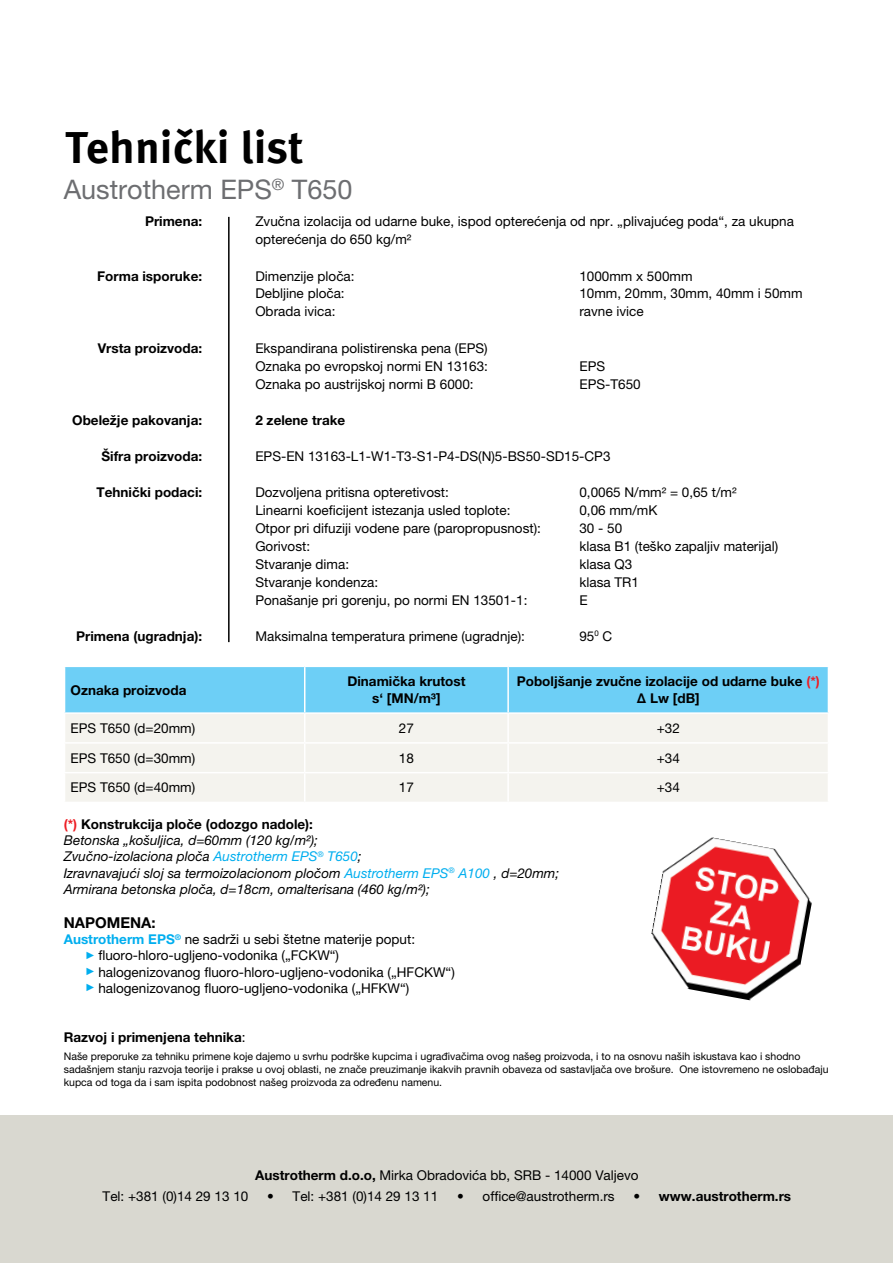
<style>
.page{position:relative;width:893px;height:1263px;background:#fff}
.page>*{position:absolute;margin:0;border:0;box-sizing:border-box;transform-origin:0 0}
.t1{font:700 45px "Meta Pro";letter-spacing:-.005em;color:#000}
.t2{font:27px "Helvetica Neue LT Pro";color:#6d6e71}
.t3{font:700 15px "Helvetica Neue LT Pro";color:#000}
.t4{font:13.5px/16.2px "Helvetica Neue LT Pro";color:#000}
.t5{font:700 13.5px/16.2px "Helvetica Neue LT Pro";color:#000;text-align:center}
.t6{font:italic 13.5px/16.2px "Helvetica Neue LT Pro";color:#000}
.t7{font:10.5px/12.6px "Helvetica Neue LT Pro";color:#000}
.s1{color:#ed1d24}
.s2{font-weight:700;font-style:normal;color:#ed1d24}
.s3{font-weight:700;font-style:normal}
.s4{color:#00aeef}
.s5{font-weight:700;color:#00aeef}
.s6{font-family:"Arial";font-size:10.5px;color:#00aeef}
.s7{font-weight:400}
.s8{font-weight:700}
</style>
<div class="page">
<hr style="left:228px;top:217px;width:2px;height:425px;background:#000">
<svg style="left:64px;top:666px;width:765px;height:136px;background:#c7e7f1"></svg>
<div style="left:0;top:1116px;width:893px;height:147px;background:#d9d8d0"></div>
<img style="left:651px;top:837px;width:161px;height:164px">
<h1 class="t1" style="left:65px;top:112px;width:240px">Tehnički list</h1>
<h2 class="t2" style="left:64px;top:174px;width:290px">Austrotherm EPS<sup>®</sup> T650</h2>
<p class="t5" style="left:145px;top:213px;width:59px">Primena:</p>
<p class="t5" style="left:97px;top:267px;width:106px">Forma isporuke:</p>
<p class="t5" style="left:98px;top:339px;width:106px">Vrsta proizvoda:</p>
<p class="t5" style="left:72px;top:411px;width:132px">Obeležje pakovanja:</p>
<p class="t5" style="left:101px;top:447px;width:102px">Šifra proizvoda:</p>
<p class="t5" style="left:97px;top:483px;width:107px">Tehnički podaci:</p>
<p class="t5" style="left:76px;top:627px;width:127px">Primena (ugradnja):</p>
<p class="t4" style="left:255px;top:212px;width:540px;line-height:18px">Zvučna izolacija od udarne buke, ispod opterećenja od npr. „plivajućeg poda“, za ukupna opterećenja do 650 kg/m²</p>
<p class="t4" style="left:255px;top:267px;width:101px">Dimenzije ploča:</p>
<p class="t4" style="left:579px;top:267px;width:115px">1000mm x 500mm</p>
<p class="t4" style="left:255px;top:285px;width:91px">Debljine ploča:</p>
<p class="t4" style="left:579px;top:285px;width:225px">10mm, 20mm, 30mm, 40mm i 50mm</p>
<p class="t4" style="left:255px;top:303px;width:82px">Obrada ivica:</p>
<p class="t4" style="left:579px;top:303px;width:66px">ravne ivice</p>
<p class="t4" style="left:255px;top:338px;width:234px;line-height:18px">Ekspandirana polistirenska pena (EPS)<br>Oznaka po evropskoj normi EN 13163:</p>
<p class="t4" style="left:579px;top:357px;width:27px">EPS</p>
<p class="t4" style="left:255px;top:375px;width:220px">Oznaka po austrijskoj normi B 6000:</p>
<p class="t4" style="left:579px;top:375px;width:63px">EPS-T650</p>
<p class="t5" style="left:255px;top:411px;width:92px">2 zelene trake</p>
<p class="t4" style="left:255px;top:447px;width:357px">EPS-EN 13163-L1-W1-T3-S1-P4-DS(N)5-BS50-SD15-CP3</p>
<p class="t4" style="left:255px;top:483px;width:195px">Dozvoljena pritisna opteretivost:</p>
<p class="t4" style="left:579px;top:483px;width:159px">0,0065 N/mm² = 0,65 t/m²</p>
<p class="t4" style="left:255px;top:501px;width:257px">Linearni koeficijent istezanja usled toplote:</p>
<p class="t4" style="left:579px;top:501px;width:80px">0,06 mm/mK</p>
<p class="t4" style="left:255px;top:519px;width:287px">Otpor pri difuziji vodene pare (paropropusnost):</p>
<p class="t4" style="left:579px;top:519px;width:44px">30 - 50</p>
<p class="t4" style="left:255px;top:537px;width:56px">Gorivost:</p>
<p class="t4" style="left:579px;top:537px;width:200px">klasa B1 (teško zapaljiv materijal)</p>
<p class="t4" style="left:255px;top:555px;width:95px">Stvaranje dima:</p>
<p class="t4" style="left:579px;top:555px;width:54px">klasa Q3</p>
<p class="t4" style="left:255px;top:573px;width:124px">Stvaranje kondenza:</p>
<p class="t4" style="left:579px;top:573px;width:61px">klasa TR1</p>
<p class="t4" style="left:255px;top:591px;width:274px">Ponašanje pri gorenju, po normi EN 13501-1:</p>
<p class="t4" style="left:579px;top:591px;width:10px">E</p>
<p class="t4" style="left:255px;top:627px;width:271px">Maksimalna temperatura primene (ugradnje):</p>
<p class="t4" style="left:579px;top:627px;width:34px">95<sup>0</sup> C</p>
<p class="t5" style="left:71px;top:681px;width:118px">Oznaka proizvoda</p>
<p class="t5" style="left:347px;top:673px;width:119px">Dinamička krutost s‘ [MN/m³]</p>
<p class="t5" style="left:517px;top:673px;width:304px">Poboljšanje zvučne izolacije od udarne buke <span class="s1">(*) </span>∆ Lw [dB]</p>
<p class="t4" style="left:71px;top:720px;width:126px">EPS T650 (d=20mm)</p>
<p class="t4" style="left:399px;top:720px;width:17px">27</p>
<p class="t4" style="left:657px;top:720px;width:25px">+32</p>
<p class="t4" style="left:71px;top:749px;width:126px">EPS T650 (d=30mm)</p>
<p class="t4" style="left:399px;top:749px;width:17px">18</p>
<p class="t4" style="left:657px;top:749px;width:25px">+34</p>
<p class="t4" style="left:71px;top:779px;width:126px">EPS T650 (d=40mm)</p>
<p class="t4" style="left:399px;top:779px;width:17px">17</p>
<p class="t4" style="left:657px;top:779px;width:25px">+34</p>
<p class="t6" style="left:64px;top:816px;width:497px"><span class="s2">(*)</span> <span class="s3">Konstrukcija ploče (odozgo nadole):<br></span>Betonska „košuljica, d=60mm (120 kg/m²);<br>Zvučno-izolaciona ploča <span class="s4">Austrotherm EPS</span><sup>®</sup> <span class="s4">T650</span>;<br>Izravnavajući sloj sa termoizolacionom pločom <span class="s4">Austrotherm EPS</span><sup>®</sup> <span class="s4">A100</span> , d=20mm; Armirana betonska ploča, d=18cm, omalterisana (460 kg/m²);</p>
<p class="t3" style="left:64px;top:913px;width:93px">NAPOMENA:</p>
<p class="t4" style="left:85px;top:931px;width:371px;text-indent:-21px"><span class="s5">Austrotherm EPS</span><sup>®</sup> ne sadrži u sebi štetne materije poput:<br><span class="s6">►</span> fluoro-hloro-ugljeno-vodonika („FCKW“)<br><span class="s6">►</span> halogenizovanog fluoro-hloro-ugljeno-vodonika („HFCKW“) <span class="s6">►</span> halogenizovanog fluoro-ugljeno-vodonika („HFKW“)</p>
<p class="t5" style="left:64px;top:1028px;width:183px">Razvoj i primenjena tehnika<span class="s7">:</span></p>
<p class="t7" style="left:64px;top:1050px;width:766px">Naše preporuke za tehniku primene koje dajemo u svrhu podrške kupcima i ugrađivačima ovog našeg proizvoda, i to na osnovu naših iskustava kao i shodno sadašnjem stanju razvoja teorije i prakse u ovoj oblasti, ne znače preuzimanje ikakvih pravnih obaveza od sastavljača ove brošure. One istovremeno ne oslobađaju kupca od toga da i sam ispita podobnost našeg proizvoda za određenu namenu.</p>
<p class="t4" style="left:255px;top:1166px;width:385px"><span class="s8">Austrotherm d.o.o,</span> Mirka Obradovića bb, SRB - 14000 Valjevo</p>
<p class="t4" style="left:103px;top:1187px;width:147px">Tel: +381 (0)14 29 13 10</p>
<p class="t4" style="left:267px;top:1187px;width:173px">• Tel: +381 (0)14 29 13 11</p>
<p class="t4" style="left:457px;top:1187px;width:159px">• office@austrotherm.rs</p>
<p class="t5" style="left:633px;top:1187px;width:159px"><span class="s7">•</span> www.austrotherm.rs</p>
</div>
